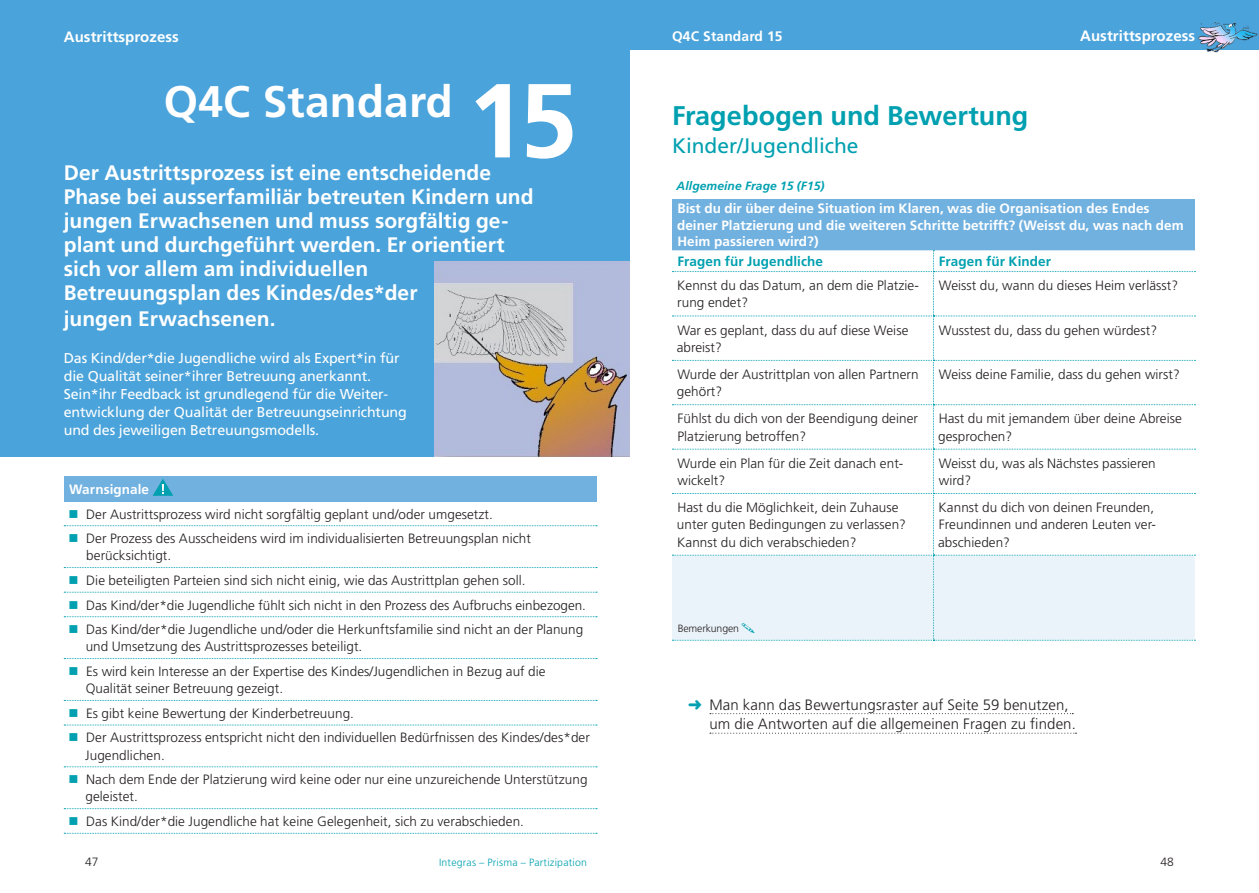
<style>
.page{position:relative;width:1259px;height:893px;background:#fff}
.page>*{position:absolute;margin:0;border:0;box-sizing:border-box;transform-origin:0 0}
.t1{font:700 105px "Frutiger LT Pro";color:#fff}
.t2{font:700 44.1px "Frutiger LT Pro";letter-spacing:.005em;color:#fff}
.t3{font:700 27px "Frutiger LT Pro";color:#00a0b0}
.t4{font:700 21px/24.3px "Frutiger LT Pro";color:#fff}
.t5{font:21px "Frutiger LT Pro";color:#00a0b0}
.t6{font:300 15px/19.5px "Frutiger LT Pro";letter-spacing:.01em;color:#231f20}
.t7{font:700 15px "Frutiger LT Pro";letter-spacing:.005em;color:#fff}
.t8{font:14.25px/18px "Frutiger LT Pro";letter-spacing:-.01em;color:#fff}
.t9{font:700 13.8px "Frutiger LT Pro";letter-spacing:.01em;color:#fff}
.t10{font:300 13.5px/17.2px "Frutiger LT Pro";letter-spacing:.005em;color:#231f20}
.t11{font:700 13.5px/16.5px "Frutiger LT Pro";letter-spacing:.005em;color:#fff}
.t12{font:700 13.5px "Frutiger LT Pro";letter-spacing:.005em;color:#00a0b0}
.t13{font:italic 700 12px "Frutiger LT Pro";letter-spacing:.01em;color:#00a0b0}
.t14{font:300 12px "Frutiger LT Pro";color:#231f20}
.t15{font:300 10.5px "Frutiger LT Pro";letter-spacing:.02em;color:#00a0b0}
.t16{font:300 10.5px "Frutiger LT Pro";letter-spacing:-.01em;color:#231f20}
.s1{color:#00a0b0}
</style>
<div class="page">
<div style="left:64px;top:476px;width:532px;height:25px;background:#71b1e0"></div>
<svg style="left:64px;top:525px;width:533px;height:1px"></svg>
<svg style="left:64px;top:567px;width:533px;height:1px"></svg>
<svg style="left:64px;top:592px;width:533px;height:1px"></svg>
<svg style="left:64px;top:616px;width:533px;height:1px"></svg>
<svg style="left:64px;top:658px;width:533px;height:1px"></svg>
<svg style="left:64px;top:700px;width:533px;height:1px"></svg>
<svg style="left:64px;top:725px;width:533px;height:1px"></svg>
<svg style="left:64px;top:766px;width:533px;height:1px"></svg>
<svg style="left:64px;top:808px;width:533px;height:1px"></svg>
<svg style="left:64px;top:833px;width:533px;height:1px"></svg>
<svg style="left:153px;top:479px;width:20px;height:17px"></svg>
<div style="left:629px;top:0;width:630px;height:50px;background:#4aa3da"></div>
<img style="left:1198px;top:22px;width:60px;height:31px">
<div style="left:0;top:0;width:629px;height:456px;background:#4aa3da"></div>
<img style="left:434px;top:261px;width:195px;height:195px">
<div style="left:672px;top:199px;width:522px;height:51px;background:#71b1e0"></div>
<svg style="left:710px;top:713px;width:363px;height:1px"></svg>
<svg style="left:710px;top:733px;width:366px;height:1px"></svg>
<svg style="left:672px;top:250px;width:523px;height:391px"></svg>
<p class="t7" style="left:64px;top:28px;width:117px">Austrittsprozess</p>
<h2 class="t2" style="left:164px;top:76px;width:290px">Q4C Standard</h2>
<h1 class="t1" style="left:467px;top:58px;width:112px">15</h1>
<p class="t4" style="left:64px;top:161px;width:471px">Der Austrittsprozess ist eine entscheidende Phase bei ausserfamiliär betreuten Kindern und jungen Erwachsenen und muss sorgfältig ge&shy;plant und durchgeführt werden. Er orientiert sich vor allem am individuellen<br>Betreuungsplan des Kindes/des*der<br>jungen Erwachsenen.</p>
<p class="t8" style="left:64px;top:349px;width:344px">Das Kind/der*die Jugendliche wird als Expert*in für die Qualität seiner*ihrer Betreuung anerkannt.<br>Sein*ihr Feedback ist grundlegend für die Weiter&shy;entwicklung der Qualität der Betreuungseinrichtung und des jeweiligen Betreuungsmodells.</p>
<p class="t11" style="left:69px;top:481px;width:81px">Warnsignale</p>
<p class="t10" style="left:69px;top:505px;width:426px"><span class="s1">■</span> Der Austrittsprozess wird nicht sorgfältig geplant und/oder umgesetzt.</p>
<p class="t10" style="left:86px;top:530px;width:446px;text-indent:-18px"><span class="s1">■</span> Der Prozess des Ausscheidens wird im individualisierten Betreuungsplan nicht berücksichtigt.</p>
<p class="t10" style="left:69px;top:572px;width:458px"><span class="s1">■</span> Die beteiligten Parteien sind sich nicht einig, wie das Austrittplan gehen soll.</p>
<p class="t10" style="left:69px;top:596px;width:519px"><span class="s1">■</span> Das Kind/der*die Jugendliche fühlt sich nicht in den Prozess des Aufbruchs einbezogen.</p>
<p class="t10" style="left:86px;top:621px;width:499px;text-indent:-17px"><span class="s1">■</span> Das Kind/der*die Jugendliche und/oder die Herkunftsfamilie sind nicht an der Planung und Umsetzung des Austrittsprozesses beteiligt.</p>
<p class="t10" style="left:86px;top:663px;width:461px;text-indent:-17px"><span class="s1">■</span> Es wird kein Interesse an der Expertise des Kindes/Jugendlichen in Bezug auf die<br>Qualität seiner Betreuung gezeigt.</p>
<p class="t10" style="left:69px;top:705px;width:287px"><span class="s1">■</span> Es gibt keine Bewertung der Kinderbetreuung.</p>
<p class="t10" style="left:85px;top:729px;width:506px;text-indent:-17px"><span class="s1">■</span> Der Austrittsprozess entspricht nicht den individuellen Bedürfnissen des Kindes/des*der<br>Jugendlichen.</p>
<p class="t10" style="left:86px;top:771px;width:503px;text-indent:-17px"><span class="s1">■</span> Nach dem Ende der Platzierung wird keine oder nur eine unzureichende Unterstützung geleistet.</p>
<p class="t10" style="left:69px;top:813px;width:457px"><span class="s1">■</span> Das Kind/der*die Jugendliche hat keine Gelegenheit, sich zu verabschieden.</p>
<p class="t9" style="left:672px;top:28px;width:112px">Q4C Standard 15</p>
<p class="t7" style="left:1080px;top:27px;width:117px">Austrittsprozess</p>
<h3 class="t3" style="left:672px;top:99px;width:358px">Fragebogen und Bewertung</h3>
<h3 class="t5" style="left:672px;top:134px;width:188px">Kinder/Jugendliche</h3>
<p class="t13" style="left:676px;top:179px;width:149px">Allgemeine Frage 15 (F15)</p>
<p class="t11" style="left:677px;top:200px;width:508px">Bist du dir über deine Situation im Klaren, was die Organisation des Endes deiner Platzierung und die weiteren Schritte betrifft? (Weisst du, was nach dem<br>Heim passieren wird?)</p>
<p class="t12" style="left:677px;top:253px;width:147px">Fragen für Jugendliche</p>
<p class="t12" style="left:939px;top:253px;width:114px">Fragen für Kinder</p>
<p class="t10" style="left:677px;top:277px;width:243px">Kennst du das Datum, an dem die Platzie&shy;rung endet?</p>
<p class="t10" style="left:938px;top:277px;width:241px">Weisst du, wann du dieses Heim verlässt?</p>
<p class="t10" style="left:676px;top:321px;width:233px">War es geplant, dass du auf diese Weise abreist?</p>
<p class="t10" style="left:938px;top:321px;width:220px">Wusstest du, dass du gehen würdest?</p>
<p class="t10" style="left:677px;top:366px;width:243px">Wurde der Austrittplan von allen Partnern gehört?</p>
<p class="t10" style="left:938px;top:366px;width:242px">Weiss deine Familie, dass du gehen wirst?</p>
<p class="t10" style="left:677px;top:410px;width:242px">Fühlst du dich von der Beendigung deiner<br>Platzierung betroffen?</p>
<p class="t10" style="left:938px;top:410px;width:245px">Hast du mit jemandem über deine Abreise gesprochen?</p>
<p class="t10" style="left:677px;top:455px;width:227px">Wurde ein Plan für die Zeit danach ent&shy;wickelt?</p>
<p class="t10" style="left:938px;top:455px;width:218px">Weisst du, was als Nächstes passieren wird?</p>
<p class="t10" style="left:677px;top:499px;width:230px">Hast du die Möglichkeit, dein Zuhause unter guten Bedingungen zu verlassen?<br>Kannst du dich verabschieden?</p>
<p class="t10" style="left:938px;top:499px;width:219px">Kannst du dich von deinen Freunden,<br>Freundinnen und anderen Leuten ver&shy;abschieden?</p>
<p class="t16" style="left:677px;top:622px;width:63px">Bemerkungen</p>
<p class="t6" style="left:709px;top:695px;width:368px;text-indent:-21px"><span class="s1">➜</span> Man kann das Bewertungsraster auf Seite 59 benutzen, um die Antworten auf die allgemeinen Fragen zu finden.</p>
<p class="t14" style="left:85px;top:854px;width:15px">47</p>
<p class="t15" style="left:439px;top:856px;width:149px">Integras – Prisma – Partizipation</p>
<p class="t14" style="left:1160px;top:854px;width:15px">48</p>
</div>
